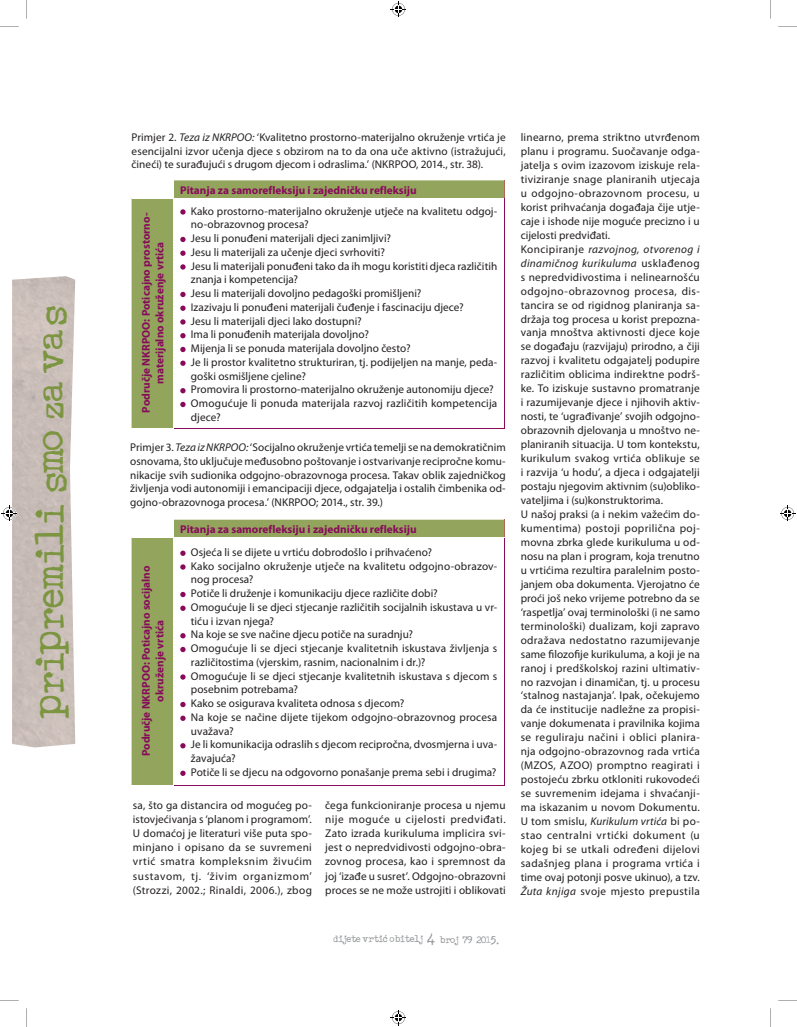
<style>
.page{position:relative;width:797px;height:1027px;background:#fff}
.page>*{position:absolute;margin:0;border:0;box-sizing:border-box;transform-origin:0 0}
.t1{font:31.25px "ACOUSTICBASSV";color:#7b9540}
.t2{font:11.25px/14px "Myriad Pro";letter-spacing:.01em;color:#231f20;text-align:justify}
.t3{font:700 11.25px/13.8px "Myriad Pro";color:#880a5b;text-align:center}
.t4{font:7.5px "ACOUSTICBASSV";color:#939598}
.s1{font-style:italic}
.s2{font-size:12.5px}
</style>
<div class="page">
<img style="left:66px;top:276px;width:9px;height:469px">
<svg style="left:132px;top:180px;width:372px;height:249px"></svg>
<svg style="left:173px;top:180px;width:1px;height:18px"></svg>
<hr style="left:132px;top:198px;width:41px;height:1px;background:#fff">
<hr style="left:173px;top:198px;width:331px;height:1px;background:#fff">
<hr style="left:173px;top:199px;width:1px;height:230px;background:#fff">
<svg style="left:504px;top:180px;width:1px;height:18px"></svg>
<hr style="left:504px;top:199px;width:1px;height:230px;background:#880a5b">
<hr style="left:174px;top:429px;width:330px;height:1px;background:#880a5b">
<svg style="left:180px;top:209px;width:6px;height:6px"></svg>
<svg style="left:180px;top:237px;width:6px;height:5px"></svg>
<svg style="left:180px;top:251px;width:6px;height:5px"></svg>
<svg style="left:180px;top:264px;width:6px;height:6px"></svg>
<svg style="left:180px;top:292px;width:6px;height:5px"></svg>
<svg style="left:180px;top:306px;width:6px;height:5px"></svg>
<svg style="left:180px;top:319px;width:6px;height:6px"></svg>
<svg style="left:180px;top:333px;width:6px;height:5px"></svg>
<svg style="left:180px;top:347px;width:6px;height:5px"></svg>
<svg style="left:180px;top:361px;width:6px;height:5px"></svg>
<svg style="left:180px;top:388px;width:6px;height:5px"></svg>
<svg style="left:180px;top:402px;width:6px;height:5px"></svg>
<svg style="left:132px;top:520px;width:372px;height:266px"></svg>
<svg style="left:173px;top:520px;width:1px;height:17px"></svg>
<hr style="left:132px;top:537px;width:41px;height:1px;background:#fff">
<hr style="left:173px;top:537px;width:331px;height:1px;background:#fff">
<hr style="left:173px;top:538px;width:1px;height:248px;background:#fff">
<svg style="left:504px;top:520px;width:1px;height:17px"></svg>
<hr style="left:504px;top:538px;width:1px;height:248px;background:#880a5b">
<hr style="left:174px;top:786px;width:330px;height:1px;background:#880a5b">
<svg style="left:180px;top:551px;width:6px;height:5px"></svg>
<svg style="left:180px;top:564px;width:6px;height:6px"></svg>
<svg style="left:180px;top:592px;width:6px;height:5px"></svg>
<svg style="left:180px;top:606px;width:6px;height:5px"></svg>
<svg style="left:180px;top:633px;width:6px;height:5px"></svg>
<svg style="left:180px;top:647px;width:6px;height:5px"></svg>
<svg style="left:180px;top:674px;width:6px;height:6px"></svg>
<svg style="left:180px;top:702px;width:6px;height:5px"></svg>
<svg style="left:180px;top:716px;width:6px;height:5px"></svg>
<svg style="left:180px;top:743px;width:6px;height:5px"></svg>
<svg style="left:180px;top:771px;width:6px;height:5px"></svg>
<svg style="left:770px;top:0;width:1px;height:19px"></svg>
<svg style="left:26px;top:0;width:1px;height:19px"></svg>
<svg style="left:778px;top:26px;width:19px;height:1px"></svg>
<svg style="left:0;top:26px;width:19px;height:1px"></svg>
<svg style="left:778px;top:1000px;width:19px;height:1px"></svg>
<svg style="left:0;top:1000px;width:19px;height:1px"></svg>
<svg style="left:770px;top:1008px;width:1px;height:19px"></svg>
<svg style="left:26px;top:1008px;width:1px;height:19px"></svg>
<svg style="left:391px;top:2px;width:15px;height:15px"></svg>
<svg style="left:391px;top:1010px;width:15px;height:15px"></svg>
<svg style="left:2px;top:276px;width:64px;height:471px"></svg>
<svg style="left:780px;top:506px;width:15px;height:15px"></svg>
<h1 class="t1" style="left:25px;top:719px;width:414px;rotate:-90deg">pripremili smo za vas</h1>
<p class="t2" style="left:132px;top:131px;width:375px">Primjer 2. <span class="s1">Teza iz NKRPOO:</span> ‘Kvalitetno prostorno-materijalno okruženje vrtića je esencijalni izvor učenja djece s obzirom na to da ona uče aktivno (istražujući, čineći) te surađujući s drugom djecom i odraslima.’ (NKRPOO, 2014., str. 38).</p>
<p class="t3" style="left:180px;top:182px;width:238px">Pitanja za samorefleksiju i zajedničku refleksiju</p>
<p class="t3" style="left:139px;top:412px;width:201px;rotate:-90deg">Područje NKRPOO: Poticajno prostorno&shy;materijalno okruženje vrtića</p>
<p class="t2" style="left:191px;top:204px;width:308px;text-align:left">Kako prostorno-materijalno okruženje utječe na kvalitetu odgoj&shy;no-obrazovnog procesa?<br>Jesu li ponuđeni materijali djeci zanimljivi?<br>Jesu li materijali za učenje djeci svrhoviti?<br>Jesu li materijali ponuđeni tako da ih mogu koristiti djeca različitih znanja i kompetencija?<br>Jesu li materijali dovoljno pedagoški promišljeni?<br>Izazivaju li ponuđeni materijali čuđenje i fascinaciju djece?<br>Jesu li materijali djeci lako dostupni?<br>Ima li ponuđenih materijala dovoljno?<br>Mijenja li se ponuda materijala dovoljno često?<br>Je li prostor kvalitetno strukturiran, tj. podijeljen na manje, peda&shy;goški osmišljene cjeline?<br>Promovira li prostorno-materijalno okruženje autonomiju djece?<br>Omogućuje li ponuda materijala razvoj različitih kompetencija djece?</p>
<p class="t2" style="left:130px;top:441px;width:377px">Primjer 3. <span class="s1">Teza iz NKRPOO:</span> ‘Socijalno okruženje vrtića temelji se na demokratičnim osnovama, što uključuje međusobno poštovanje i ostvarivanje recipročne komu&shy;nikacije svih sudionika odgojno-obrazovnoga procesa. Takav oblik zajedničkog življenja vodi autonomiji i emancipaciji djece, odgajatelja i ostalih čimbenika od&shy;gojno-obrazovnoga procesa.’ (NKRPOO; 2014., str. 39.)</p>
<p class="t3" style="left:139px;top:756px;width:192px;rotate:-90deg">Područje NKRPOO: Poticajno socijalno okruženje vrtića</p>
<p class="t3" style="left:180px;top:522px;width:238px">Pitanja za samorefleksiju i zajedničku refleksiju</p>
<p class="t2" style="left:191px;top:545px;width:308px;text-align:left">Osjeća li se dijete u vrtiću dobrodošlo i prihvaćeno?<br>Kako socijalno okruženje utječe na kvalitetu odgojno-obrazov&shy;nog procesa?<br>Potiče li druženje i komunikaciju djece različite dobi?<br>Omogućuje li se djeci stjecanje različitih socijalnih iskustava u vr&shy;tiću i izvan njega?<br>Na koje se sve načine djecu potiče na suradnju?<br>Omogućuje li se djeci stjecanje kvalitetnih iskustava življenja s različitostima (vjerskim, rasnim, nacionalnim i dr.)?<br>Omogućuje li se djeci stjecanje kvalitetnih iskustava s djecom s posebnim potrebama?<br>Kako se osigurava kvaliteta odnosa s djecom?<br>Na koje se načine dijete tijekom odgojno-obrazovnog procesa uvažava?<br>Je li komunikacija odraslih s djecom recipročna, dvosmjerna i uva&shy;žavajuća?<br>Potiče li se djecu na odgovorno ponašanje prema sebi i drugima?</p>
<p class="t2" style="left:133px;top:798px;width:180px">sa, što ga distancira od mogućeg po&shy;istovjećivanja s ‘planom i programom’.<br>U domaćoj je literaturi više puta spo&shy;minjano i opisano da se suvremeni vrtić smatra kompleksnim živućim sustavom, tj. ‘živim organizmom’ (Strozzi, 2002.; Rinaldi, 2006.), zbog</p>
<p class="t2" style="left:325px;top:798px;width:182px">čega funkcioniranje procesa u njemu nije moguće u cijelosti predviđati.<br>Zato izrada kurikuluma implicira svi&shy;jest o nepredvidivosti odgojno-obra&shy;zovnog procesa, kao i spremnost da joj ‘izađe u susret’. Odgojno-obrazovni proces se ne može ustrojiti i oblikovati</p>
<p class="t4" style="left:333px;top:933px;width:171px">dijete vrtić obitelj <span class="s2">4</span> broj 79 2015.</p>
<p class="t2" style="left:521px;top:130px;width:181px;text-align:left">linearno, prema striktno utvrđenom planu i programu. Suočavanje odga&shy;jatelja s ovim izazovom iziskuje rela&shy;tiviziranje snage planiranih utjecaja u odgojno-obrazovnom procesu, u korist prihvaćanja događaja čije utje&shy;caje i ishode nije moguće precizno i u cijelosti predviđati.<br>Koncipiranje <span class="s1">razvojnog, otvorenog i dinamičnog kurikuluma</span> usklađenog s nepredvidivostima i nelinearnošću odgojno-obrazovnog procesa, dis&shy;tancira se od rigidnog planiranja sa&shy;držaja tog procesa u korist prepozna&shy;vanja mnoštva aktivnosti djece koje se događaju (razvijaju) prirodno, a čiji razvoj i kvalitetu odgajatelj podupire različitim oblicima indirektne podrš&shy;ke. To iziskuje sustavno promatranje i razumijevanje djece i njihovih aktiv&shy;nosti, te ‘ugrađivanje’ svojih odgojno&shy;obrazovnih djelovanja u mnoštvo ne&shy;planiranih situacija. U tom kontekstu, kurikulum svakog vrtića oblikuje se i razvija ‘u hodu’, a djeca i odgajatelji postaju njegovim aktivnim (su)obliko&shy;vateljima i (su)konstruktorima.<br>U našoj praksi (a i nekim važećim do&shy;kumentima) postoji poprilična poj&shy;movna zbrka glede kurikuluma u od&shy;nosu na plan i program, koja trenutno u vrtićima rezultira paralelnim posto&shy;janjem oba dokumenta. Vjerojatno će proći još neko vrijeme potrebno da se ‘raspetlja’ ovaj terminološki (i ne samo terminološki) dualizam, koji zapravo odražava nedostatno razumijevanje same filozofije kurikuluma, a koji je na ranoj i predškolskoj razini ultimativ&shy;no razvojan i dinamičan, tj. u procesu ‘stalnog nastajanja’. Ipak, očekujemo da će institucije nadležne za propisi&shy;vanje dokumenata i pravilnika kojima se reguliraju načini i oblici planira&shy;nja odgojno-obrazovnog rada vrtića (MZOS, AZOO) promptno reagirati i postojeću zbrku otkloniti rukovodeći se suvremenim idejama i shvaćanji&shy;ma iskazanim u novom Dokumentu.<br>U tom smislu, <span class="s1">Kurikulum vrtića</span> bi po&shy;stao centralni vrtićki dokument (u kojeg bi se utkali određeni dijelovi sadašnjeg plana i programa vrtića i time ovaj potonji posve ukinuo), a tzv.<br><span class="s1">Žuta knjiga</span> svoje mjesto prepustila</p>
</div>
